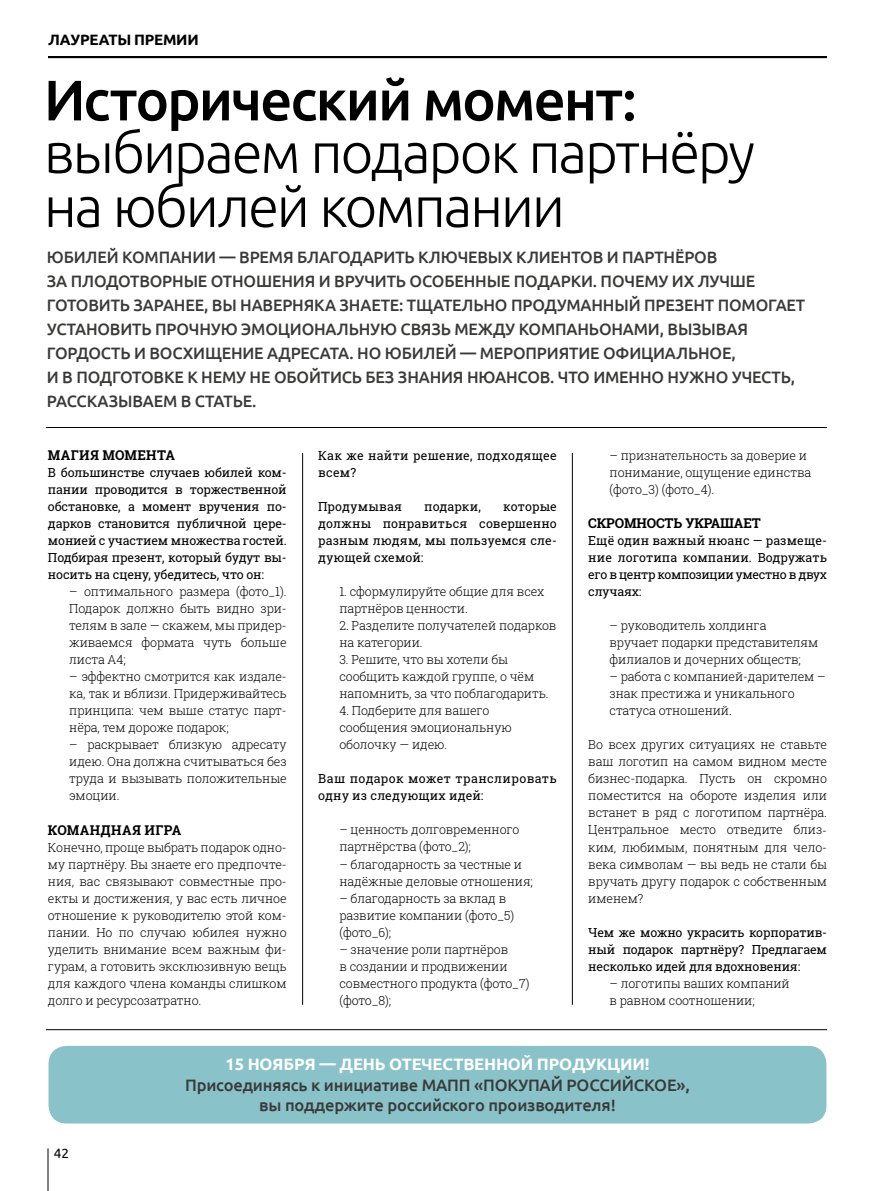
<style>
.page{position:relative;width:893px;height:1191px;background:#fff}
.page>*{position:absolute;margin:0;border:0;box-sizing:border-box;transform-origin:0 0}
.t1{font:300 57px/54px "Ubuntu";letter-spacing:-.035em;color:#000}
.t2{font:500 57px "Ubuntu";letter-spacing:-.035em;color:#000}
.t3{font:500 16.5px/24px "Ubuntu";letter-spacing:-.01em;color:#3a3a39}
.t4{font:700 16.5px "Ubuntu";letter-spacing:-.01em;color:#fff}
.t5{font:700 15px "Ubuntu";letter-spacing:-.015em;color:#000}
.t6{font:700 13.5px "Roboto Slab";letter-spacing:.025em;color:#000}
.t7{font:700 13.5px "Roboto Slab";color:#000}
.t8{font:13.5px "Ubuntu";color:#000}
.t9{font:300 12.45px/17px "Roboto Slab";letter-spacing:-.01em;color:#000}
.t10{font:12.45px/17.1px "Roboto Slab";color:#000;text-align:justify}
.t11{font:12.45px/17px "Roboto Slab";letter-spacing:.025em;color:#000}
.t12{font:12.45px "Roboto Slab";letter-spacing:.02em;color:#000}
</style>
<div class="page">
<hr style="left:48px;top:56px;width:779px;height:2px;background:#000">
<hr style="left:48px;top:1148px;width:1px;height:43px;background:#000">
<hr style="left:302px;top:453px;width:1px;height:551px;background:#000">
<hr style="left:572px;top:453px;width:1px;height:551px;background:#000">
<div style="left:49px;top:1045px;width:777px;height:78px;background:#89c2c9;border-radius:18px"></div>
<hr style="left:46px;top:427px;width:781px;height:1px;background:#000">
<hr style="left:46px;top:1029px;width:781px;height:1px;background:#000">
<p class="t5" style="left:48px;top:30px;width:152px">ЛАУРЕАТЫ ПРЕМИИ</p>
<h1 class="t2" style="left:44px;top:64px;width:595px">Исторический момент:</h1>
<h1 class="t1" style="left:44px;top:124px;width:713px">выбираем подарок партнёру на юбилей компании</h1>
<p class="t3" style="left:47px;top:245px;width:760px">ЮБИЛЕЙ КОМПАНИИ — ВРЕМЯ БЛАГОДАРИТЬ КЛЮЧЕВЫХ КЛИЕНТОВ И ПАРТНЁРОВ<br>ЗА ПЛОДОТВОРНЫЕ ОТНОШЕНИЯ И ВРУЧИТЬ ОСОБЕННЫЕ ПОДАРКИ. ПОЧЕМУ ИХ ЛУЧШЕ ГОТОВИТЬ ЗАРАНЕЕ, ВЫ НАВЕРНЯКА ЗНАЕТЕ: ТЩАТЕЛЬНО ПРОДУМАННЫЙ ПРЕЗЕНТ ПОМОГАЕТ УСТАНОВИТЬ ПРОЧНУЮ ЭМОЦИОНАЛЬНУЮ СВЯЗЬ МЕЖДУ КОМПАНЬОНАМИ, ВЫЗЫВАЯ ГОРДОСТЬ И ВОСХИЩЕНИЕ АДРЕСАТА. НО ЮБИЛЕЙ — МЕРОПРИЯТИЕ ОФИЦИАЛЬНОЕ,<br>И В ПОДГОТОВКЕ К НЕМУ НЕ ОБОЙТИСЬ БЕЗ ЗНАНИЯ НЮАНСОВ. ЧТО ИМЕННО НУЖНО УЧЕСТЬ, РАССКАЗЫВАЕМ В СТАТЬЕ.</p>
<p class="t6" style="left:48px;top:446px;width:129px">МАГИЯ МОМЕНТА</p>
<p class="t10" style="left:48px;top:464px;width:240px">В большинстве случаев юбилей ком&shy;пании проводится в торжественной обстановке, а момент вручения по&shy;дарков становится публичной цере&shy;монией с участием множества гостей.<br>Подбирая презент, который будут вы&shy;носить на сцену, убедитесь, что он:</p>
<p class="t9" style="left:69px;top:582px;width:219px;text-align:justify">– оптимального размера (фото_1).<br>Подарок должно быть видно зри&shy;телям в зале — скажем, мы придер&shy;живаемся формата чуть больше листа А4;</p>
<p class="t9" style="left:69px;top:668px;width:219px;text-align:justify">– эффектно смотрится как издале&shy;ка, так и вблизи. Придерживайтесь принципа: чем выше статус парт&shy;нёра, тем дороже подарок;</p>
<p class="t9" style="left:69px;top:736px;width:219px;text-align:justify">– раскрывает близкую адресату идею. Она должна считываться без труда и вызывать положительные эмоции.</p>
<p class="t6" style="left:48px;top:820px;width:135px">КОМАНДНАЯ ИГРА</p>
<p class="t9" style="left:48px;top:838px;width:240px;text-align:justify">Конечно, проще выбрать подарок одно&shy;му партнёру. Вы знаете его предпочте&shy;ния, вас связывают совместные про&shy;екты и достижения, у вас есть личное отношение к руководителю этой ком&shy;пании. Но по случаю юбилея нужно уделить внимание всем важным фи&shy;гурам, а готовить эксклюзивную вещь для каждого члена команды слишком долго и ресурсозатратно.</p>
<p class="t11" style="left:318px;top:447px;width:240px">Как же найти решение, подходящее всем?</p>
<p class="t12" style="left:318px;top:498px;width:85px">Продумывая</p>
<p class="t10" style="left:424px;top:498px;width:58px">подарки,</p>
<p class="t10" style="left:318px;top:498px;width:240px;text-indent:185px">которые должны понравиться совершенно разным людям, мы пользуемся сле&shy;дующей схемой:</p>
<p class="t9" style="left:339px;top:583px;width:207px">1. сформулируйте общие для всех партнёров ценности.</p>
<p class="t9" style="left:339px;top:617px;width:218px">2. Разделите получателей подарков на категории.</p>
<p class="t9" style="left:339px;top:651px;width:211px">3. Решите, что вы хотели бы сообщить каждой группе, о чём напомнить, за что поблагодарить.</p>
<p class="t9" style="left:339px;top:702px;width:174px">4. Подберите для вашего сообщения эмоциональную оболочку — идею.</p>
<p class="t11" style="left:318px;top:770px;width:240px">Ваш подарок может транслировать одну из следующих идей:</p>
<p class="t9" style="left:339px;top:821px;width:182px">– ценность долговременного партнёрства (фото_2);</p>
<p class="t9" style="left:339px;top:855px;width:195px">– благодарность за честные и надёжные деловые отношения;</p>
<p class="t9" style="left:339px;top:889px;width:176px">– благодарность за вклад в развитие компании (фото_5) (фото_6);</p>
<p class="t9" style="left:339px;top:940px;width:192px">– значение роли партнёров<br>в создании и продвижении совместного продукта (фото_7) (фото_8);</p>
<p class="t9" style="left:610px;top:446px;width:203px">– признательность за доверие и понимание, ощущение единства (фото_3) (фото_4).</p>
<p class="t7" style="left:588px;top:514px;width:174px">СКРОМНОСТЬ УКРАШАЕТ</p>
<p class="t10" style="left:588px;top:532px;width:240px">Ещё один важный нюанс — размеще&shy;ние логотипа компании. Водружать его в центр композиции уместно в двух случаях:</p>
<p class="t9" style="left:610px;top:617px;width:210px">– руководитель холдинга вручает подарки представителям филиалов и дочерних обществ;</p>
<p class="t9" style="left:610px;top:668px;width:218px">– работа с компанией-дарителем – знак престижа и уникального статуса отношений.</p>
<p class="t9" style="left:588px;top:736px;width:240px;text-align:justify">Во всех других ситуациях не ставьте ваш логотип на самом видном месте бизнес-подарка. Пусть он скромно поместится на обороте изделия или встанет в ряд с логотипом партнёра.<br>Центральное место отведите близ&shy;ким, любимым, понятным для чело&shy;века символам — вы ведь не стали бы вручать другу подарок с собственным именем?</p>
<p class="t10" style="left:588px;top:923px;width:240px">Чем же можно украсить корпоратив&shy;ный подарок партнёру? Предлагаем несколько идей для вдохновения:</p>
<p class="t9" style="left:610px;top:974px;width:182px">– логотипы ваших компаний в равном соотношении;</p>
<p class="t8" style="left:54px;top:1145px;width:17px">42</p>
<h2 class="t4" style="left:225px;top:1054px;width:425px">15 НОЯБРЯ — ДЕНЬ ОТЕЧЕСТВЕННОЙ ПРОДУКЦИИ!</h2>
<h2 class="t3" style="left:185px;top:1074px;width:506px;line-height:19.5px;text-align:center">Присоединяясь к инициативе МАПП «ПОКУПАЙ РОССИЙСКОЕ», вы поддержите российского производителя!</h2>
</div>
